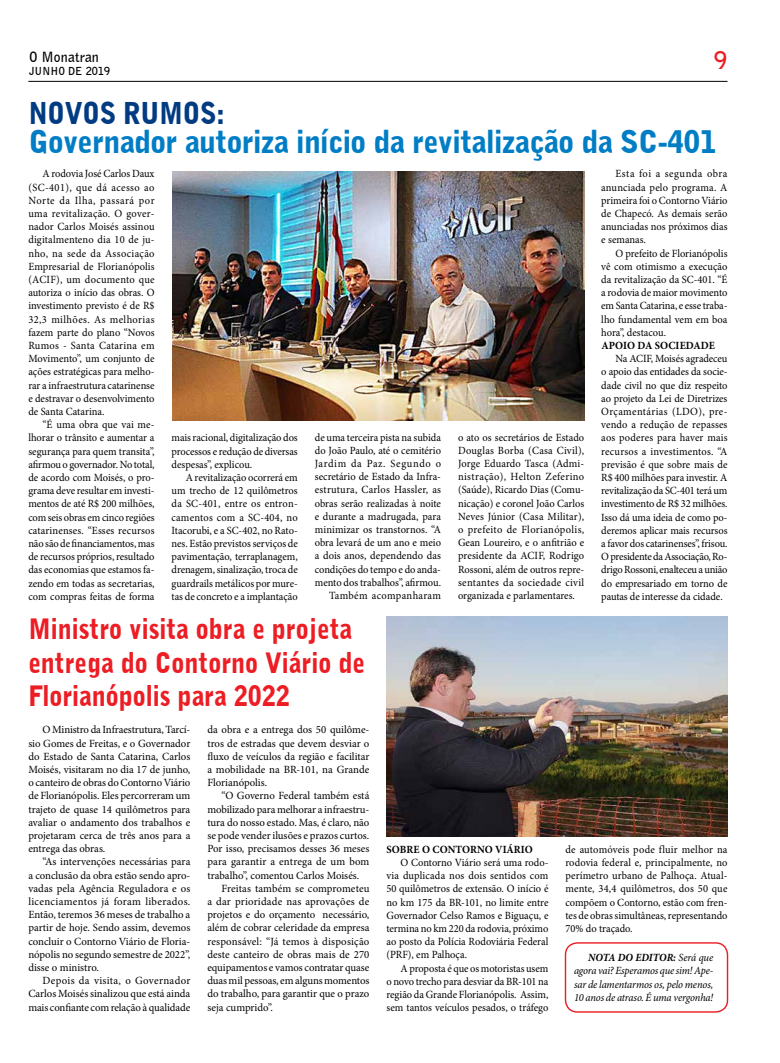
<style>
.page{position:relative;width:780px;height:1063px;background:#fff}
.page>*{position:absolute;margin:0;border:0;box-sizing:border-box;transform-origin:0 0}
.t1{font:900 31px "Bell Gothic BT";letter-spacing:-.02em;color:#007dc5}
.t2{font:900 30px "Bell Gothic BT";color:#013b82;scale:.9 1}
.t3{font:900 28px/33.6px "Bell Gothic BT";color:#ed1d24;scale:.9 1}
.t4{font:700 24px "Bell Gothic BT";color:#ed1d24}
.t5{font:700 14px "Bell Gothic BT";color:#000}
.t6{font:11px/13.2px "Minion Pro";color:#000;text-align:justify;scale:.95 1}
.t7{font:11px/13.2px "Minion Pro";color:#000;text-align:justify}
.t8{font:italic 11px/13.2px "Minion Pro";letter-spacing:-.01em;color:#000;text-align:justify;scale:.95 1}
.t9{font:700 11px "Minion Pro";letter-spacing:.01em;color:#000;scale:.95 1}
.t10{font:11px "Minion Pro";letter-spacing:.02em;color:#000}
.t11{font:700 11px "Bell Gothic BT";color:#000}
.s1{font-weight:700}
</style>
<div class="page">
<hr style="left:28px;top:81px;width:699px;height:1px;background:#000">
<img style="left:173px;top:172px;width:411px;height:248px">
<img style="left:386px;top:617px;width:341px;height:219px">
<div style="left:564px;top:942px;width:164px;height:71px;border:1px solid #ed1d24;border-radius:12px"></div>
<p class="t5" style="left:29px;top:47px;width:71px">O Monatran</p>
<p class="t11" style="left:29px;top:64px;width:83px">JUNHO DE 2019</p>
<h3 class="t4" style="left:714px;top:45px;width:15px">9</h3>
<h2 class="t2" style="left:28px;top:94px;width:166px">Novos Rumos</h2>
<h2 class="t2" style="left:216px;top:94px;width:11px">:</h2>
<h1 class="t1" style="left:28px;top:122px;width:689px">G overnador autoriza início da revitalização da SC-401</h1>
<p class="t6" style="left:28px;top:167px;width:134px;text-indent:14px">A rodovia José Carlos Daux (SC-401), que dá acesso ao Norte da Ilha, passará por uma revitalização. O gover&shy;nador Carlos Moisés assinou digitalmenteno dia 10 de ju&shy;nho, na sede da Associação Empresarial de Florianópolis (ACIF), um documento que autoriza o início das obras. O investimento previsto é de R$ 32,3 milhões. As melhorias fazem parte do plano “Novos Rumos - Santa Catarina em Movimento”, um conjunto de ações estratégicas para melho&shy;rar a infraestrutura catarinense e destravar o desenvolvimento de Santa Catarina.</p>
<p class="t6" style="left:28px;top:418px;width:134px;text-indent:14px">“É uma obra que vai me&shy;lhorar o trânsito e aumentar a segurança para quem transita”, afirmou o governador. No total, de acordo com Moisés, o pro&shy;grama deve resultar em investi&shy;mentos de até R$ 200 milhões, com seis obras em cinco regiões catarinenses. “Esses recursos não são de financiamentos, mas de recursos próprios, resultado das economias que estamos fa&shy;zendo em todas as secretarias, com compras feitas de forma</p>
<p class="t6" style="left:172px;top:431px;width:134px">mais racional, digitalização dos processos e redução de diversas despesas”, explicou.</p>
<p class="t6" style="left:171px;top:471px;width:134px;text-indent:14px">A revitalização ocorrerá em um trecho de 12 quilômetros da SC-401, entre os entron&shy;camentos com a SC-404, no Itacorubi, e a SC-402, no Rato&shy;nes. Estão previstos serviços de pavimentação, terraplanagem, drenagem, sinalização, troca de guardrails metálicos por mure&shy;tas de concreto e a implantação</p>
<p class="t6" style="left:315px;top:431px;width:134px;text-align:right">de uma terceira pista na subida do João Paulo, até o cemitério<br>Jardim da Paz. Segundo o secretário de Estado da Infra&shy;estrutura, Carlos Hassler, as obras serão realizadas à noite e durante a madrugada, para minimizar os transtornos. “A obra levará de um ano e meio a dois anos, dependendo das condições do tempo e do anda&shy;mento dos trabalhos”, afirmou.<br>Também acompanharam</p>
<p class="t6" style="left:458px;top:431px;width:134px">o ato os secretários de Estado Douglas Borba (Casa Civil), Jorge Eduardo Tasca (Admi&shy;nistração), Helton Zeferino (Saúde), Ricardo Dias (Comu&shy;nicação) e coronel João Carlos Neves Júnior (Casa Militar), o prefeito de Florianópolis, Gean Loureiro, e o anfitrião e presidente da ACIF, Rodrigo Rossoni, além de outros repre&shy;sentantes da sociedade civil organizada e parlamentares.</p>
<h3 class="t3" style="left:28px;top:612px;width:375px">Ministro visita obra e projeta entrega do Contorno Viário de<br>Florianópolis para 2022</h3>
<p class="t6" style="left:601px;top:167px;width:134px;text-indent:14px">Esta foi a segunda obra anunciada pelo programa. A primeira foi o Contorno Viário de Chapecó. As demais serão anunciadas nos próximos dias e semanas.</p>
<p class="t6" style="left:601px;top:246px;width:134px;text-indent:14px">O prefeito de Florianópolis vê com otimismo a execução da revitalização da SC-401. “É a rodovia de maior movimento em Santa Catarina, e esse traba&shy;lho fundamental vem em boa hora”, destacou.</p>
<p class="t9" style="left:601px;top:338px;width:98px">APOIO DA SO CIEDAD</p>
<p class="t9" style="left:708px;top:338px;width:8px">E</p>
<p class="t6" style="left:601px;top:352px;width:134px;text-indent:14px">Na ACIF, Moisés agradeceu o apoio das entidades da socie&shy;dade civil no que diz respeito ao projeto da Lei de Diretrizes Orçamentárias (LDO), pre&shy;vendo a redução de repasses aos poderes para haver mais recursos a investimentos. “A previsão é que sobre mais de R$ 400 milhões para investir. A revitalização da SC-401 terá um investimento de R$ 32 milhões.<br>Isso dá uma ideia de como po&shy;deremos aplicar mais recursos a favor dos catarinenses”, frisou.<br>O presidente da Associação, Ro&shy;drigo Rossoni, enalteceu a união do empresariado em torno de pautas de interesse da cidade.</p>
<p class="t7" style="left:28px;top:723px;width:163px;text-indent:14px">O Ministro da Infraestrutura, Tarcí&shy;sio Gomes de Freitas, e o Governador do Estado de Santa Catarina, Carlos Moisés, visitaram no dia 17 de junho, o canteiro de obras do Contorno Viário de Florianópolis. Eles percorreram um trajeto de quase 14 quilômetros para avaliar o andamento dos trabalhos e projetaram cerca de três anos para a entrega das obras.</p>
<p class="t7" style="left:28px;top:855px;width:163px;text-indent:14px">“As intervenções necessárias para a conclusão da obra estão sendo apro&shy;vadas pela Agência Reguladora e os licenciamentos já foram liberados.<br>Então, teremos 36 meses de trabalho a partir de hoje. Sendo assim, devemos concluir o Contorno Viário de Floria&shy;nópolis no segundo semestre de 2022”, disse o ministro.</p>
<p class="t7" style="left:28px;top:974px;width:163px;text-indent:14px">Depois da visita, o Governador Carlos Moisés sinalizou que está ainda mais confiante com relação à qualidade</p>
<p class="t7" style="left:207px;top:723px;width:163px">da obra e a entrega dos 50 quilôme&shy;tros de estradas que devem desviar o fluxo de veículos da região e facilitar a mobilidade na BR-101, na Grande Florianópolis.</p>
<p class="t7" style="left:221px;top:789px;width:149px">“O Governo Federal também está</p>
<p class="t7" style="left:207px;top:803px;width:163px">mobilizado para melhorar a infraestru-</p>
<p class="t7" style="left:207px;top:816px;width:163px">tura do nosso estado. Mas, é claro, não</p>
<p class="t7" style="left:207px;top:829px;width:163px">se pode vender ilusões e prazos curtos.</p>
<p class="t7" style="left:207px;top:842px;width:163px">Por isso, precisamos desses 36 meses</p>
<p class="t7" style="left:207px;top:855px;width:163px">para garantir a entrega de um bom</p>
<p class="t7" style="left:207px;top:869px;width:153px">trabalho”, comentou Carlos Moisés.</p>
<p class="t7" style="left:221px;top:882px;width:149px">Freitas também se comprometeu</p>
<p class="t10" style="left:207px;top:894px;width:163px">a dar prioridade nas aprovações de</p>
<p class="t7" style="left:207px;top:908px;width:163px">projetos e do orçamento necessário,</p>
<p class="t7" style="left:207px;top:921px;width:163px">além de cobrar celeridade da empresa</p>
<p class="t7" style="left:207px;top:935px;width:163px">responsável: “Já temos à disposição</p>
<p class="t7" style="left:207px;top:948px;width:163px">deste canteiro de obras mais de 270</p>
<p class="t7" style="left:207px;top:961px;width:163px">equipamentos e vamos contratar quase</p>
<p class="t7" style="left:207px;top:974px;width:163px">duas mil pessoas, em alguns momentos</p>
<p class="t7" style="left:207px;top:987px;width:163px">do trabalho, para garantir que o prazo</p>
<p class="t7" style="left:207px;top:1001px;width:67px">seja cumprido”.</p>
<p class="t9" style="left:386px;top:841px;width:58px">SOBRE O CONTORNO</p>
<p class="t9" style="left:495px;top:841px;width:38px">VIÁRIO</p>
<p class="t6" style="left:386px;top:856px;width:172px;text-indent:14px">O Contorno Viário será uma rodo&shy;via duplicada nos dois sentidos com 50 quilômetros de extensão. O início é no km 175 da BR-101, no limite entre Governador Celso Ramos e Biguaçu, e termina no km 220 da rodovia, próximo ao posto da Polícia Rodoviária Federal (PRF), em Palhoça.</p>
<p class="t6" style="left:386px;top:961px;width:172px;text-indent:14px">A proposta é que os motoristas usem o novo trecho para desviar da BR-101 na região da Grande Florianópolis. Assim, sem tantos veículos pesados, o tráfego</p>
<p class="t6" style="left:565px;top:843px;width:172px">de automóveis pode fluir melhor na rodovia federal e, principalmente, no perímetro urbano de Palhoça. Atual&shy;mente, 34,4 quilômetros, dos 50 que compõem o Contorno, estão com fren&shy;tes de obras simultâneas, representando 70% do traçado.</p>
<p class="t8" style="left:574px;top:951px;width:148px;text-indent:14px"><span class="s1">NOTA DO EDITOR:</span> Será que agora vai? Esperamos que sim! Ape&shy;sar de lamentarmos os, pelo menos, 10 anos de atraso. É uma vergonha!</p>
</div>
